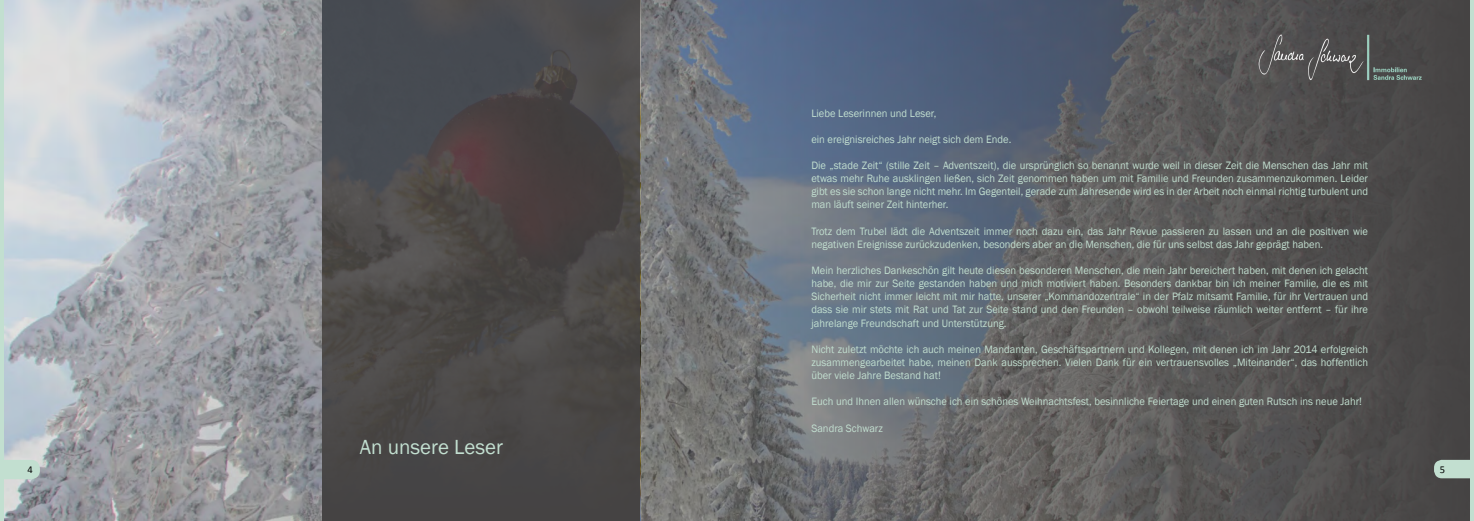
<style>
.page{position:relative;width:1474px;height:521px;background:#fff}
.page>*{position:absolute;margin:0;border:0;box-sizing:border-box;transform-origin:0 0}
.t1{font:21px "Franklin Gothic";color:#c2dfd0}
.t2{font:11.03px/13.1px "Franklin Gothic";color:#c2dfd0;text-align:justify;scale:.95 1}
.t3{font:10.5px "Calibri";color:#000}
</style>
<div class="page">
<svg style="left:1468px;top:0;width:5px;height:521px;background:#90a097"></svg>
<svg style="left:0;top:0;width:5px;height:521px;background:#c3dcd2"></svg>
<img style="left:5px;top:0;width:1463px;height:521px">
<svg style="left:1433px;top:460px;width:40px;height:18px"></svg>
<svg style="left:0;top:460px;width:40px;height:19px"></svg>
<svg style="left:322px;top:0;width:318px;height:292px;background:#4a4849"></svg>
<div style="left:322px;top:292px;width:318px;height:229px;background:#454343"></div>
<img style="left:1253px;top:32px;width:171px;height:54px">
<h1 class="t1" style="left:360px;top:434px;width:145px">An unsere Leser</h1>
<p class="t2" style="left:811px;top:107px;width:133px">Liebe Leserinnen und Leser,</p>
<p class="t2" style="left:811px;top:133px;width:212px">ein ereignisreiches Jahr neigt sich dem Ende.</p>
<p class="t2" style="left:811px;top:159px;width:587px">Die „stade Zeit“ (stille Zeit – Adventszeit), die ursprünglich so benannt wurde weil in dieser Zeit die Menschen das Jahr mit etwas mehr Ruhe ausklingen ließen, sich Zeit genommen haben um mit Familie und Freunden zusammenzukommen. Leider gibt es sie schon lange nicht mehr. Im Gegenteil, gerade zum Jahresende wird es in der Arbeit noch einmal richtig turbulent und man läuft seiner Zeit hinterher.</p>
<p class="t2" style="left:811px;top:225px;width:587px">Trotz dem Trubel lädt die Adventszeit immer noch dazu ein, das Jahr Revue passieren zu lassen und an die positiven wie negativen Ereignisse zurückzudenken, besonders aber an die Menschen, die für uns selbst das Jahr geprägt haben.</p>
<p class="t2" style="left:811px;top:264px;width:587px">Mein herzliches Dankeschön gilt heute diesen besonderen Menschen, die mein Jahr bereichert haben, mit denen ich gelacht habe, die mir zur Seite gestanden haben und mich motiviert haben. Besonders dankbar bin ich meiner Familie, die es mit Sicherheit nicht immer leicht mit mir hatte, unserer „Kommandozentrale“ in der Pfalz mitsamt Familie, für ihr Vertrauen und dass sie mir stets mit Rat und Tat zur Seite stand und den Freunden – obwohl teilweise räumlich weiter entfernt – für ihre jahrelange Freundschaft und Unterstützung.</p>
<p class="t2" style="left:811px;top:343px;width:587px">Nicht zuletzt möchte ich auch meinen Mandanten, Geschäftspartnern und Kollegen, mit denen ich im Jahr 2014 erfolgreich zusammengearbeitet habe, meinen Dank aussprechen. Vielen Dank für ein vertrauensvolles „Miteinander“, das hoffentlich über viele Jahre Bestand hat!</p>
<p class="t2" style="left:811px;top:395px;width:581px">Euch und Ihnen allen wünsche ich ein schönes Weihnachtsfest, besinnliche Feiertage und einen guten Rutsch ins neue Jahr!</p>
<p class="t2" style="left:811px;top:422px;width:77px">Sandra Schwarz</p>
<p class="t3" style="left:28px;top:463px;width:7px">4</p>
<p class="t3" style="left:1439px;top:463px;width:7px">5</p>
</div>
